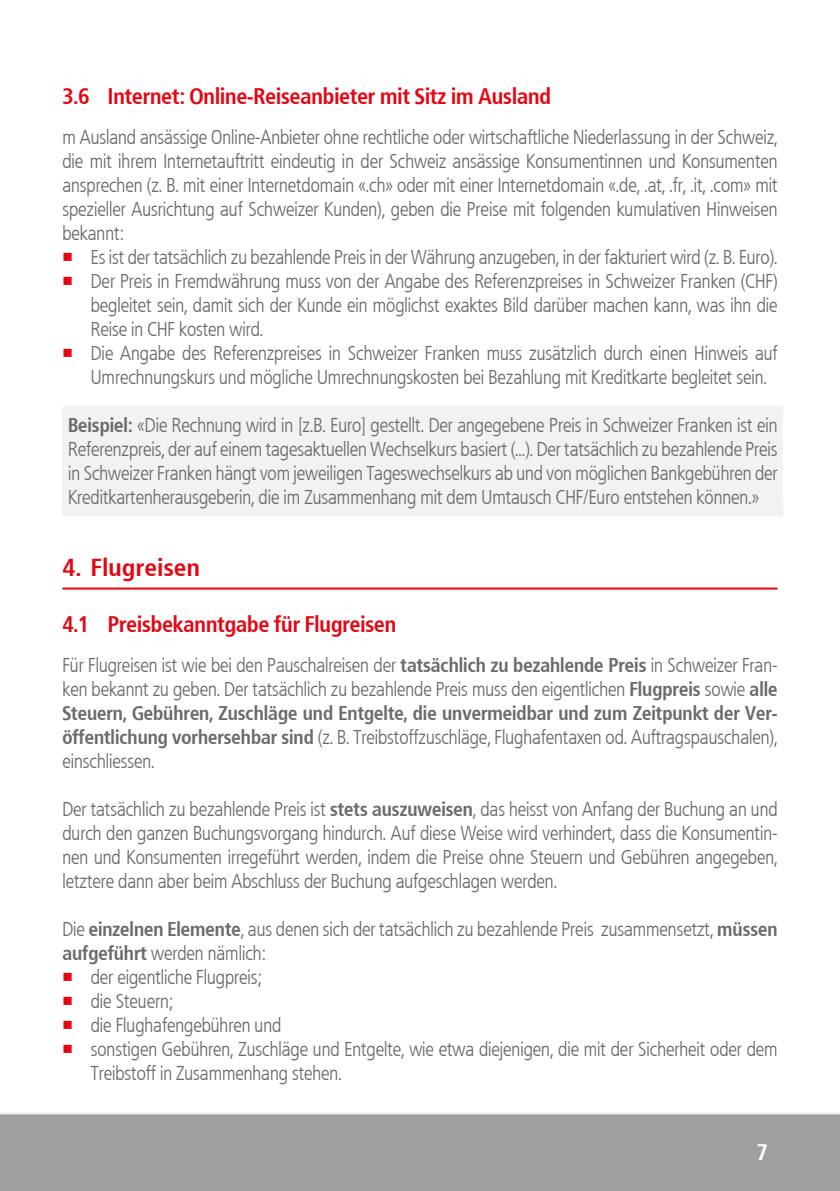
<style>
.page{position:relative;width:840px;height:1191px;background:#fff}
.page>*{position:absolute;margin:0;border:0;box-sizing:border-box;transform-origin:0 0}
.t1{font:700 24px "Frutiger Condensed BQ";letter-spacing:.02em;color:#e30613;scale:1.05 1}
.t2{font:700 22px "Frutiger Condensed BQ";color:#e30613}
.t3{font:700 22px "Frutiger Condensed BQ";color:#fff}
.t4{font:300 20px/24px "Frutiger Condensed BQ";color:#6b6b6a;text-align:justify}
.t5{font:700 19.4px "Frutiger Condensed BQ";color:#6b6b6a}
.s1{font-weight:700;font-size:19.4px}
</style>
<div class="page">
<div style="left:0;top:1113px;width:839px;height:78px;background:#9f9f9f"></div>
<hr style="left:0;top:1112px;width:839px;height:2px;background:#ededed">
<div style="left:62px;top:413px;width:720px;height:95px;background:#f2f2f2"></div>
<div style="left:62px;top:500px;width:720px;height:16px;background:#f2f2f2"></div>
<div style="left:62px;top:405px;width:720px;height:16px;background:#f2f2f2"></div>
<hr style="left:62px;top:587px;width:715px;height:2px;background:#e30613">
<p class="t2" style="left:62px;top:82px;width:490px">3.6 Internet: Online-Reiseanbieter mit Sitz im Ausland</p>
<p class="t4" style="left:62px;top:125px;width:716px">m Ausland ansässige Online-Anbieter ohne rechtliche oder wirtschaftliche Niederlassung in der Schweiz, die mit ihrem Internetauftritt eindeutig in der Schweiz ansässige Konsumentinnen und Konsumenten ansprechen (z. B. mit einer Internetdomain «.ch» oder mit einer Internetdomain «.de, .at, .fr, .it, .com» mit spezieller Ausrichtung auf Schweizer Kunden), geben die Preise mit folgenden kumulativen Hinweisen bekannt:</p>
<p class="t4" style="left:91px;top:245px;width:688px;text-align:left">Es ist der tatsächlich zu bezahlende Preis in der Währung anzugeben, in der fakturiert wird (z. B. Euro).<br>Der Preis in Fremdwährung muss von der Angabe des Referenzpreises in Schweizer Franken (CHF) begleitet sein, damit sich der Kunde ein möglichst exaktes Bild darüber machen kann, was ihn die Reise in CHF kosten wird.<br>Die Angabe des Referenzpreises in Schweizer Franken muss zusätzlich durch einen Hinweis auf Umrechnungskurs und mögliche Umrechnungskosten bei Bezahlung mit Kreditkarte begleitet sein.</p>
<p class="t4" style="left:68px;top:413px;width:710px"><span class="s1">Beispiel:</span> «Die Rechnung wird in [z.B. Euro] gestellt. Der angegebene Preis in Schweizer Franken ist ein Referenzpreis, der auf einem tagesaktuellen Wechselkurs basiert (...). Der tatsächlich zu bezahlende Preis in Schweizer Franken hängt vom jeweiligen Tageswechselkurs ab und von möglichen Bankgebühren der Kreditkartenherausgeberin, die im Zusammenhang mit dem Umtausch CHF/Euro entstehen können.»</p>
<p class="t1" style="left:62px;top:553px;width:132px">4. Flugreisen</p>
<p class="t2" style="left:62px;top:610px;width:335px">4.1 Preisbekanntgabe für Flugreisen</p>
<p class="t4" style="left:62px;top:653px;width:716px">Für Flugreisen ist wie bei den Pauschalreisen der <span class="s1">tatsächlich zu bezahlende Preis</span> in Schweizer Fran&shy;ken bekannt zu geben. Der tatsächlich zu bezahlende Preis muss den eigentlichen <span class="s1">Flugpreis</span> sowie <span class="s1">alle</span></p>
<p class="t5" style="left:62px;top:701px;width:716px">Steuern, Gebühren, Zuschläge und Entgelte, die unvermeidbar und zum Zeitpunkt der Ver-</p>
<p class="t4" style="left:62px;top:725px;width:716px"><span class="s1">öffentlichung vorhersehbar sind</span> (z. B. Treibstoffzuschläge, Flughafentaxen od. Auftragspauschalen), einschliessen.</p>
<p class="t4" style="left:62px;top:797px;width:716px">Der tatsächlich zu bezahlende Preis ist <span class="s1">stets auszuweisen</span>, das heisst von Anfang der Buchung an und durch den ganzen Buchungsvorgang hindurch. Auf diese Weise wird verhindert, dass die Konsumentin&shy;nen und Konsumenten irregeführt werden, indem die Preise ohne Steuern und Gebühren angegeben, letztere dann aber beim Abschluss der Buchung aufgeschlagen werden.</p>
<p class="t4" style="left:62px;top:917px;width:716px">Die <span class="s1">einzelnen Elemente</span>, aus denen sich der tatsächlich zu bezahlende Preis zusammensetzt, <span class="s1">müssen</span></p>
<p class="t4" style="left:62px;top:941px;width:205px"><span class="s1">aufgeführt</span> werden nämlich:</p>
<p class="t4" style="left:91px;top:965px;width:172px">der eigentliche Flugpreis;</p>
<p class="t4" style="left:91px;top:989px;width:84px">die Steuern;</p>
<p class="t4" style="left:91px;top:1013px;width:192px">die Flughafengebühren und</p>
<p class="t4" style="left:91px;top:1037px;width:687px">sonstigen Gebühren, Zuschläge und Entgelte, wie etwa diejenigen, die mit der Sicherheit oder dem</p>
<p class="t4" style="left:91px;top:1061px;width:252px">Treibstoff in Zusammenhang stehen.</p>
<p class="t3" style="left:756px;top:1138px;width:13px">7</p>
</div>
